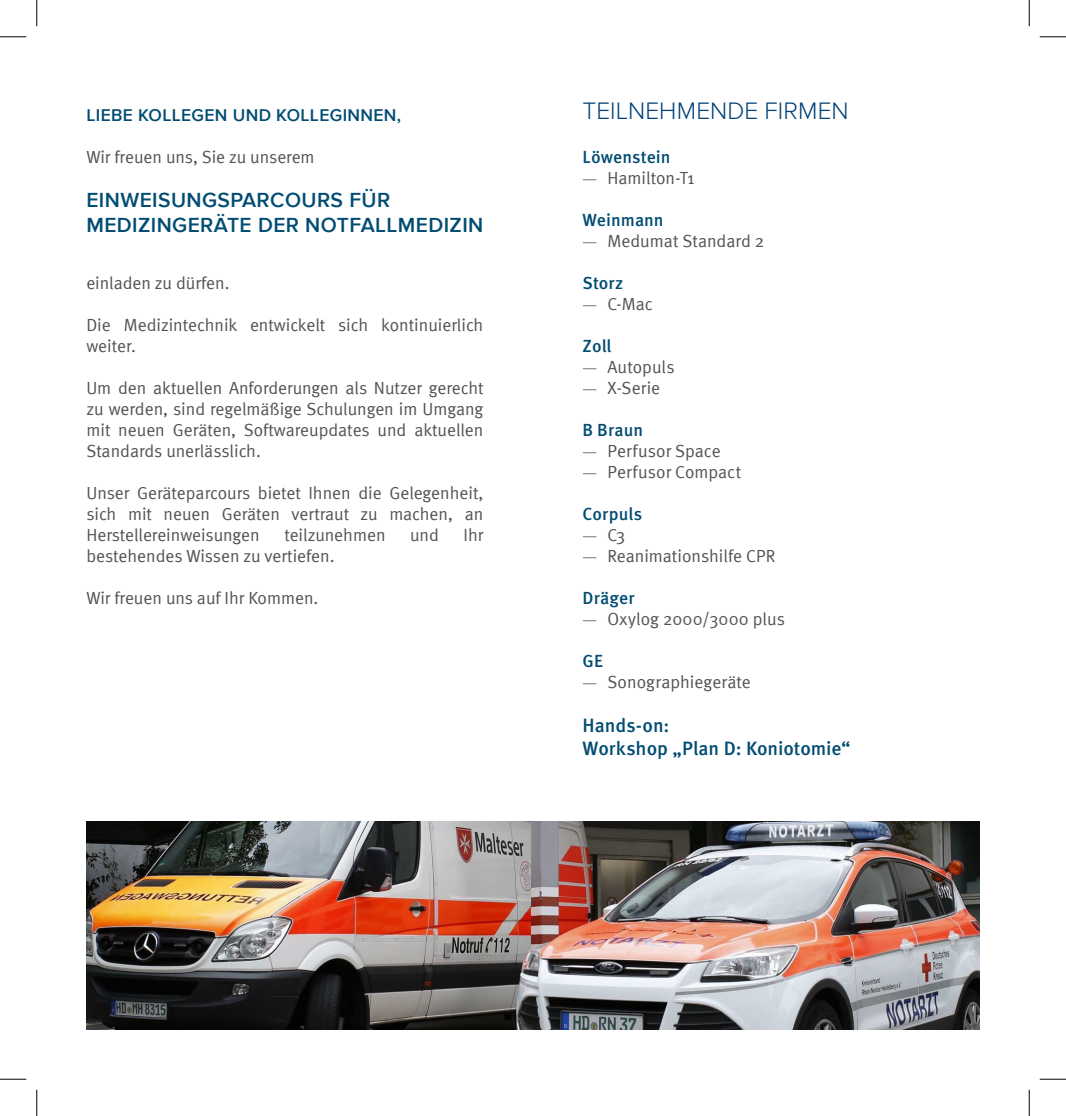
<style>
.page{position:relative;width:1066px;height:1116px;background:#fff}
.page>*{position:absolute;margin:0;border:0;box-sizing:border-box;transform-origin:0 0}
.t1{font:300 24.5px "Proxima Nova";letter-spacing:.005em;color:#004279}
.t2{font:600 21px/25.2px "Proxima Nova";letter-spacing:.02em;color:#004c72}
.t3{font:500 19.25px/23.1px "Meta Pro";color:#004c72}
.t4{font:17.5px/21px "Meta Normal";color:#515357;text-align:justify}
.t5{font:500 17.5px "Meta Pro";letter-spacing:.005em;color:#004c72}
.t6{font:600 17.5px "Proxima Nova";letter-spacing:.02em;color:#004c72}
.s1{font-family:"Proxima Nova";font-weight:300}
</style>
<div class="page">
<img style="left:86px;top:821px;width:893px;height:208px">
<svg style="left:0;top:36px;width:26px;height:1px"></svg>
<svg style="left:1039px;top:36px;width:27px;height:1px"></svg>
<svg style="left:0;top:1078px;width:26px;height:1px"></svg>
<svg style="left:1039px;top:1078px;width:27px;height:1px"></svg>
<svg style="left:36px;top:0;width:1px;height:26px"></svg>
<svg style="left:36px;top:1089px;width:1px;height:26px"></svg>
<svg style="left:1029px;top:0;width:1px;height:26px"></svg>
<svg style="left:1029px;top:1089px;width:1px;height:26px"></svg>
<p class="t6" style="left:86px;top:102px;width:316px">LIEBE KOLLEGEN UND KOLLEGINNEN,</p>
<p class="t4" style="left:86px;top:146px;width:230px">Wir freuen uns, Sie zu unserem</p>
<p class="t2" style="left:86px;top:186px;width:398px">EINWEISUNGSPARCOURS FÜR<br>MEDIZINGERÄTE DER NOTFALLMEDIZIN</p>
<p class="t4" style="left:86px;top:272px;width:145px">einladen zu dürfen.</p>
<p class="t4" style="left:86px;top:314px;width:398px">Die Medizintechnik entwickelt sich kontinuierlich weiter.</p>
<p class="t4" style="left:86px;top:377px;width:399px">Um den aktuellen Anforderungen als Nutzer gerecht zu werden, sind regelmäßige Schulungen im Umgang mit neuen Geräten, Softwareupdates und aktuellen Standards unerlässlich.</p>
<p class="t4" style="left:86px;top:482px;width:398px">Unser Geräteparcours bietet Ihnen die Gelegenheit, sich mit neuen Geräten vertraut zu machen, an Herstellereinweisungen</p>
<p class="t4" style="left:284px;top:524px;width:103px">teilzunehmen</p>
<p class="t4" style="left:410px;top:524px;width:30px">und</p>
<p class="t4" style="left:463px;top:524px;width:21px">Ihr</p>
<p class="t4" style="left:86px;top:545px;width:250px">bestehendes Wissen zu vertiefen.</p>
<p class="t4" style="left:86px;top:587px;width:234px">Wir freuen uns auf Ihr Kommen.</p>
<h1 class="t1" style="left:582px;top:93px;width:268px">TEILNEHMENDE FIRMEN</h1>
<p class="t5" style="left:582px;top:146px;width:89px">Löwenstein</p>
<p class="t4" style="left:582px;top:167px;width:113px"><span class="s1">—</span> Hamilton-T1</p>
<p class="t5" style="left:582px;top:209px;width:83px">Weinmann</p>
<p class="t4" style="left:582px;top:230px;width:183px"><span class="s1">—</span> Medumat Standard 2</p>
<p class="t5" style="left:582px;top:272px;width:42px">Storz</p>
<p class="t4" style="left:582px;top:293px;width:72px"><span class="s1">—</span> C-Mac</p>
<p class="t5" style="left:582px;top:335px;width:30px">Zoll</p>
<p class="t4" style="left:582px;top:356px;width:94px"><span class="s1">—</span> Autopuls</p>
<p class="t4" style="left:582px;top:377px;width:79px"><span class="s1">—</span> X-Serie</p>
<p class="t5" style="left:582px;top:419px;width:62px">B Braun</p>
<p class="t4" style="left:582px;top:440px;width:140px"><span class="s1">—</span> Perfusor Space</p>
<p class="t4" style="left:582px;top:461px;width:160px"><span class="s1">—</span> Perfusor Compact</p>
<p class="t5" style="left:582px;top:503px;width:61px">Corpuls</p>
<p class="t4" style="left:582px;top:524px;width:44px"><span class="s1">—</span> C3</p>
<p class="t4" style="left:582px;top:545px;width:194px"><span class="s1">—</span> Reanimationshilfe CPR</p>
<p class="t5" style="left:582px;top:587px;width:53px">Dräger</p>
<p class="t4" style="left:582px;top:608px;width:204px"><span class="s1">—</span> Oxylog 2000/3000 plus</p>
<p class="t5" style="left:582px;top:650px;width:22px">GE</p>
<p class="t4" style="left:582px;top:671px;width:170px"><span class="s1">—</span> Sonographiegeräte</p>
<p class="t3" style="left:582px;top:714px;width:270px">Hands-on:<br>Workshop „Plan D: Koniotomie“</p>
</div>
